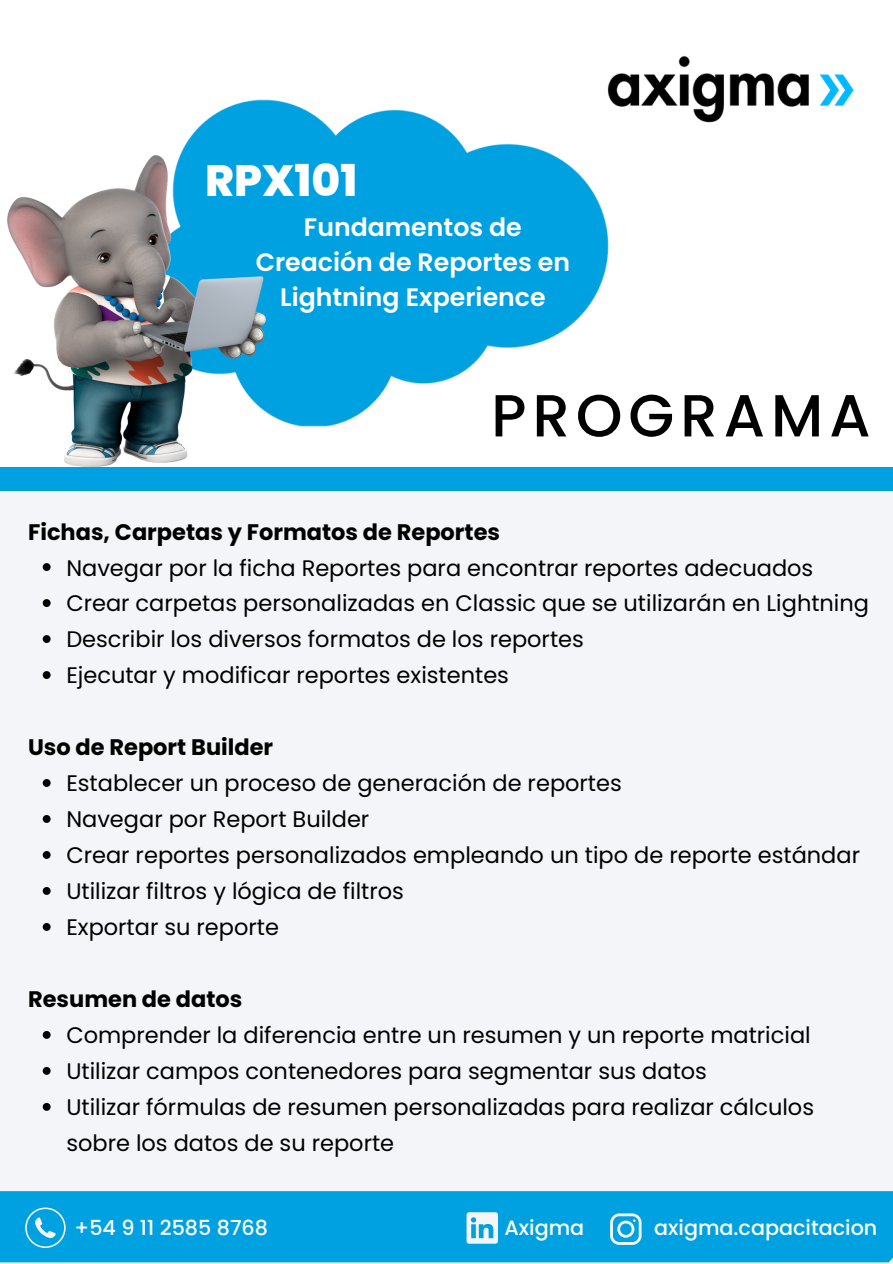
<style>
.page{position:relative;width:893px;height:1264px;background:#fff}
.page>*{position:absolute;margin:0;border:0;box-sizing:border-box;transform-origin:0 0}
.t1{font:500 59.25px "Poppins";letter-spacing:.1em;color:#000}
.t2{font:800 43.95px "Poppins";color:#fff}
.t3{font:600 25.2px/34.8px "Poppins";color:#fff;text-align:center}
.t4{font:22.5px/36px "Poppins";color:#000}
.t5{font:700 22.5px "Poppins";color:#000}
.t6{font:500 20.7px "Poppins";color:#fff}
</style>
<div class="page">
<div style="left:0;top:0;width:892px;height:1262px;background:#f3f5f9"></div>
<div style="left:0;top:0;width:892px;height:467px;background:#fff"></div>
<div style="left:0;top:467px;width:892px;height:23px;background:#00a1e0"></div>
<div style="left:0;top:1191px;width:892px;height:71px;background:#00a1e0"></div>
<svg style="left:610px;top:1213px;width:31px;height:31px"></svg>
<svg style="left:25px;top:1207px;width:41px;height:40px;background:#30b1e4"></svg>
<svg style="left:466px;top:1212px;width:32px;height:31px"></svg>
<img style="left:607px;top:56px;width:247px;height:67px">
<img style="left:180px;top:99px;width:429px;height:327px">
<div style="left:201px;top:182px;width:365px;height:134px;background:#00a1e0;border-radius:57px"></div>
<img style="left:8px;top:155px;width:257px;height:312px">
<svg style="left:43px;top:563px;width:8px;height:8px"></svg>
<svg style="left:43px;top:599px;width:8px;height:8px"></svg>
<svg style="left:43px;top:635px;width:8px;height:8px"></svg>
<svg style="left:43px;top:671px;width:8px;height:8px"></svg>
<svg style="left:43px;top:779px;width:8px;height:8px"></svg>
<svg style="left:43px;top:815px;width:8px;height:8px"></svg>
<svg style="left:43px;top:851px;width:8px;height:7px"></svg>
<svg style="left:43px;top:887px;width:8px;height:7px"></svg>
<svg style="left:43px;top:923px;width:8px;height:7px"></svg>
<svg style="left:43px;top:1031px;width:8px;height:7px"></svg>
<svg style="left:43px;top:1067px;width:8px;height:7px"></svg>
<svg style="left:43px;top:1103px;width:8px;height:7px"></svg>
<p class="t2" style="left:205px;top:150px;width:154px">RPX101</p>
<p class="t3" style="left:256px;top:210px;width:316px">Fundamentos de<br>Creación de Reportes en<br>Lightning Experience</p>
<p class="t1" style="left:491px;top:374px;width:381px">PROGRAMA</p>
<p class="t5" style="left:28px;top:516px;width:473px">Fichas, Carpetas y Formatos de Reportes</p>
<p class="t4" style="left:66px;top:549px;width:748px">Navegar por la ficha Reportes para encontrar reportes adecuados</p>
<p class="t4" style="left:66px;top:585px;width:804px">Crear carpetas personalizadas en Classic que se utilizarán en Lightning</p>
<p class="t4" style="left:66px;top:621px;width:519px">Describir los diversos formatos de los reportes</p>
<p class="t4" style="left:66px;top:657px;width:444px">Ejecutar y modificar reportes existentes</p>
<p class="t5" style="left:28px;top:731px;width:246px">Uso de Report Builder</p>
<p class="t4" style="left:66px;top:765px;width:557px">Establecer un proceso de generación de reportes</p>
<p class="t4" style="left:66px;top:801px;width:304px">Navegar por Report Builder</p>
<p class="t4" style="left:66px;top:837px;width:795px">Crear reportes personalizados empleando un tipo de reporte estándar</p>
<p class="t4" style="left:66px;top:873px;width:339px">Utilizar filtros y lógica de filtros</p>
<p class="t4" style="left:66px;top:909px;width:214px">Exportar su reporte</p>
<p class="t5" style="left:28px;top:983px;width:216px">Resumen de datos</p>
<p class="t4" style="left:66px;top:1017px;width:745px">Comprender la diferencia entre un resumen y un reporte matricial</p>
<p class="t4" style="left:66px;top:1053px;width:642px">Utilizar campos contenedores para segmentar sus datos</p>
<p class="t4" style="left:66px;top:1089px;width:749px">Utilizar fórmulas de resumen personalizadas para realizar cálculos sobre los datos de su reporte</p>
<p class="t6" style="left:75px;top:1213px;width:195px">+54 9 11 2585 8768</p>
<p class="t6" style="left:504px;top:1213px;width:81px">Axigma</p>
<p class="t6" style="left:654px;top:1213px;width:225px">axigma.capacitacion</p>
</div>
